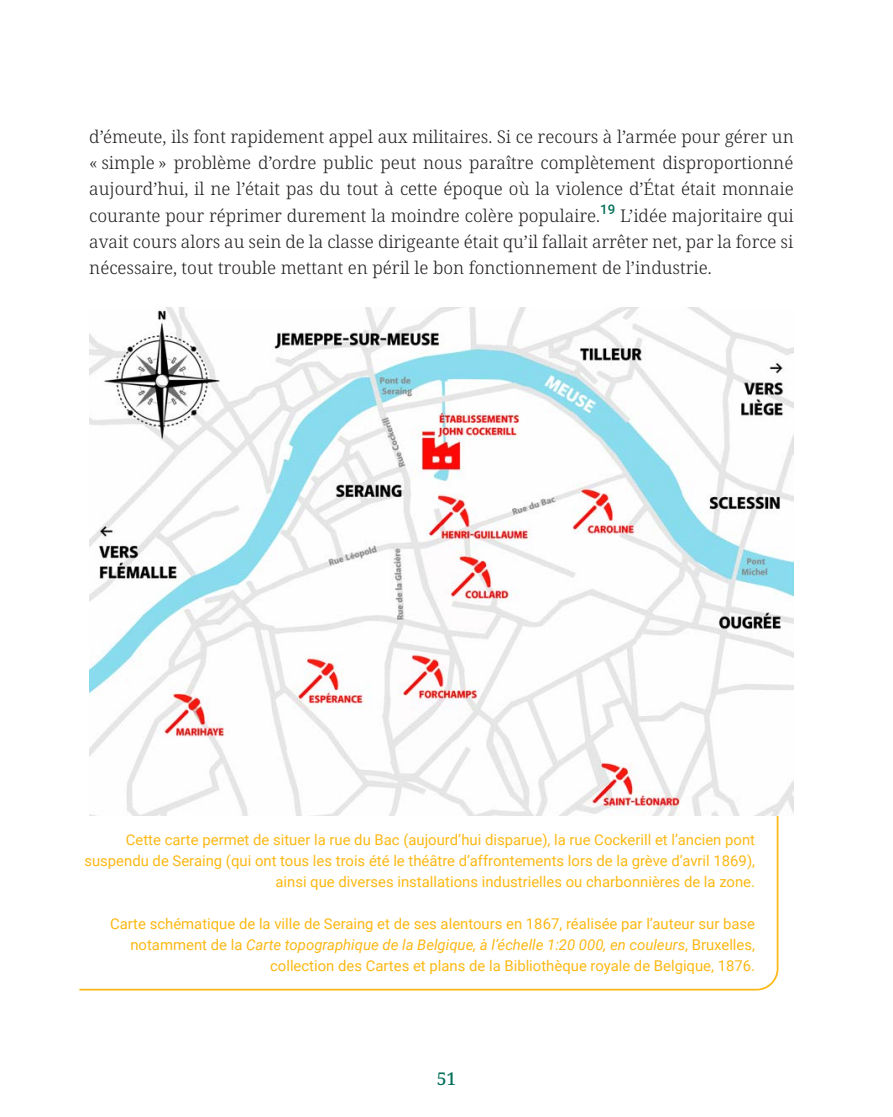
<style>
.page{position:relative;width:893px;height:1117px;background:#fff}
.page>*{position:absolute;margin:0;border:0;box-sizing:border-box;transform-origin:0 0}
._3__TEXTE_COURANT_-_Carnet_Carhop_VD{font:300 17.5px/26.2px "Noto Serif";color:#231f20;text-align:justify}
.t1{font:500 17.5px "Noto Serif";color:#016f58}
._5__LEGENDE_IMAGE_-_Carnet_Carhop{font:14.88px/21px "Roboto";color:#fcb814;text-align:right}
.s1{font-style:italic}
</style>
<div class="page">
<svg style="left:79px;top:815px;width:700px;height:176px"></svg>
<img style="left:89px;top:308px;width:705px;height:507px">
<p class="_3__TEXTE_COURANT_-_Carnet_Carhop_VD" style="left:89px;top:124px;width:706px">d’émeute, ils font rapidement appel aux militaires. Si ce recours à l’armée pour gérer un « simple » problème d’ordre public peut nous paraître complètement disproportionné aujourd’hui, il ne l’était pas du tout à cette époque où la violence d’État était monnaie courante pour réprimer durement la moindre colère populaire.<sup>19</sup> L’idée majoritaire qui avait cours alors au sein de la classe dirigeante était qu’il fallait arrêter net, par la force si nécessaire, tout trouble mettant en péril le bon fonctionnement de l’industrie.</p>
<p class="_5__LEGENDE_IMAGE_-_Carnet_Carhop" style="left:84px;top:828px;width:672px">Cette carte permet de situer la rue du Bac (aujourd’hui disparue), la rue Cockerill et l’ancien pont suspendu de Seraing (qui ont tous les trois été le théâtre d’affrontements lors de la grève d’avril 1869), ainsi que diverses installations industrielles ou charbonnières de la zone.</p>
<p class="_5__LEGENDE_IMAGE_-_Carnet_Carhop" style="left:110px;top:912px;width:646px">Carte schématique de la ville de Seraing et de ses alentours en 1867, réalisée par l’auteur sur base notamment de la <span class="s1">Carte topographique de la Belgique, à l’échelle 1:20 000, en couleurs</span>, Bruxelles, collection des Cartes et plans de la Bibliothèque royale de Belgique, 1876.</p>
<p class="t1" style="left:437px;top:1065px;width:21px">51</p>
</div>
